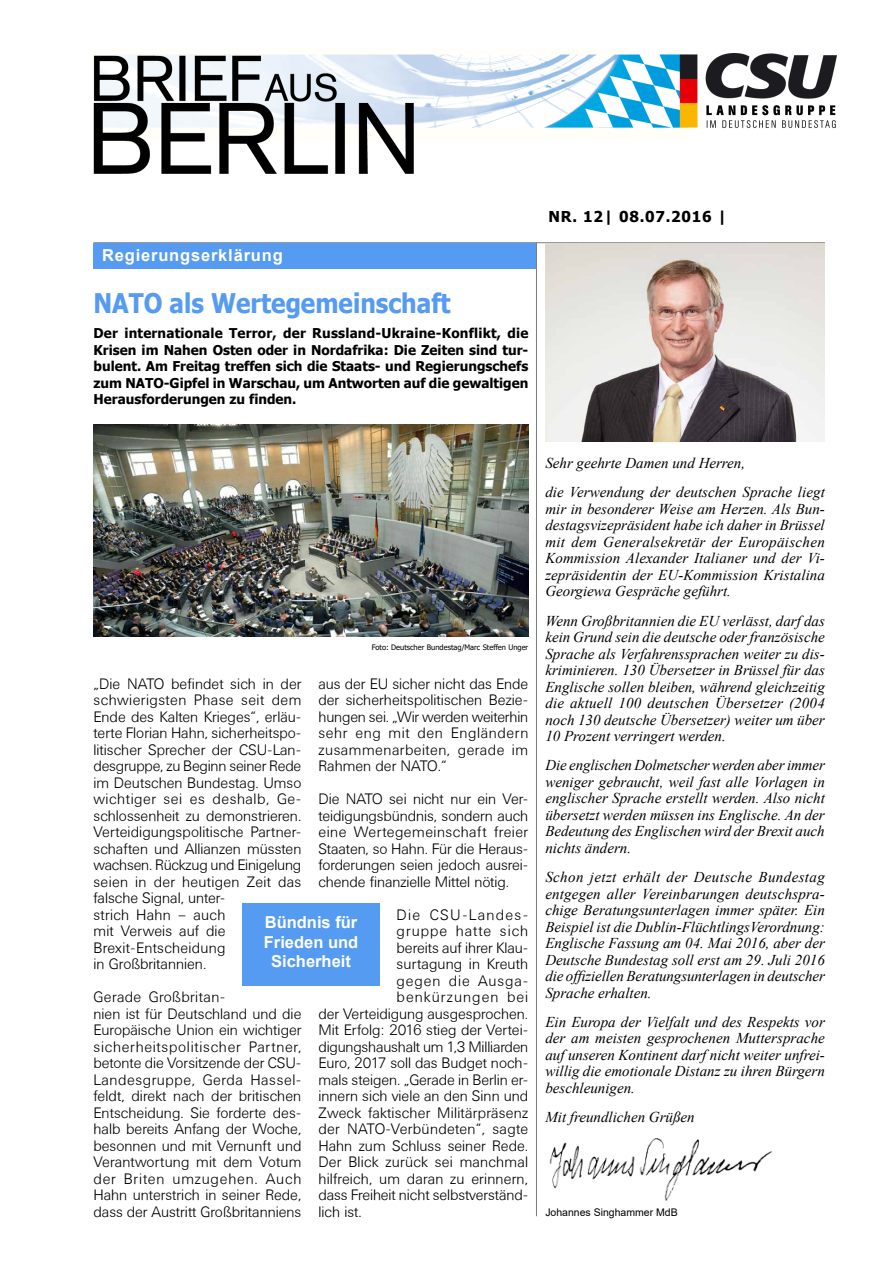
<style>
.page{position:relative;width:893px;height:1263px;background:#fff}
.page>*{position:absolute;margin:0;border:0;box-sizing:border-box;transform-origin:0 0}
._01_BaB_Überschrift{font:700 27px "Tahoma";color:#559bf2;scale:.9 1}
._14_BaB_Zitat_Text{font:700 16.5px/19.5px "Arial";color:#fff;text-align:center}
._01_BaB_Überschrift-2{font:700 16.5px "Arial";letter-spacing:.05em;color:#fff}
._04_BaB_Fließtext{font:300 15px/16.5px "Univers BSK";letter-spacing:-.005em;color:#000;text-align:justify}
._06_BaB_1__Seite{font:italic 15px/16.5px "Times New Roman";color:#000;text-align:justify}
._04_BaB_Fließtext-2{font:300 15px "Univers BSK";letter-spacing:.02em;color:#000}
._05_BaB_Datum{font:700 15px "Tahoma";letter-spacing:.05em;color:#000}
._04_BaB_Fließtext-3{font:300 15px "Univers BSK";letter-spacing:.06em;color:#000}
._04_BaB_Fließtext-4{font:300 15px "Univers BSK";letter-spacing:.065em;color:#000}
._04_BaB_Fließtext-5{font:300 15px "Univers BSK";letter-spacing:.085em;color:#000}
._04_BaB_Fließtext-6{font:300 15px "Univers BSK";letter-spacing:.055em;color:#000}
._03_BaB_Teaser{font:700 13.5px/16.5px "Tahoma";color:#000;text-align:justify}
._07_BaB_Name_MdB{font:10.5px "Arial";color:#000}
._13_BaB_Rechtevermer{font:7.5px "Tahoma";color:#000}
</style>
<div class="page">
<hr style="left:94px;top:242px;width:731px;height:1px;background:#7b7c7e">
<hr style="left:536px;top:242px;width:1px;height:974px;background:#7b7c7e">
<div style="left:94px;top:243px;width:442px;height:25px;background:#559bf2"></div>
<div style="left:242px;top:904px;width:138px;height:82px;background:#559bf2"></div>
<img style="left:94px;top:425px;width:434px;height:212px">
<img style="left:94px;top:53px;width:743px;height:120px">
<img style="left:549px;top:1138px;width:224px;height:63px">
<img style="left:545px;top:243px;width:280px;height:198px">
<p class="_01_BaB_Überschrift-2" style="left:102px;top:244px;width:182px">Regierungserklärung</p>
<p class="_01_BaB_Überschrift" style="left:94px;top:284px;width:398px">NATO als Wertegemeinschaft</p>
<p class="_03_BaB_Teaser" style="left:94px;top:326px;width:436px">Der internationale Terror, der Russland-Ukraine-Konflikt, die Krisen im Nahen Osten oder in Nordafrika: Die Zeiten sind tur&shy;bulent. Am Freitag treffen sich die Staats- und Regierungschefs zum NATO-Gipfel in Warschau, um Antworten auf die gewaltigen Herausforderungen zu finden.</p>
<p class="_05_BaB_Datum" style="left:549px;top:206px;width:180px">NR. 12| 08.07.2016 |</p>
<p class="_13_BaB_Rechtevermer" style="left:372px;top:642px;width:158px">Foto: Deutscher Bundestag/Marc Steffen Unger</p>
<p class="_04_BaB_Fließtext" style="left:94px;top:675px;width:209px;text-align:left">„Die NATO befindet sich in der schwierigsten Phase seit dem<br>Ende des Kalten Krieges“, erläu&shy;terte Florian Hahn, sicherheitspo&shy;litischer Sprecher der CSU-Lan&shy;desgruppe, zu Beginn seiner Rede im Deutschen Bundestag. Umso wichtiger sei es deshalb, Ge&shy;schlossenheit zu demonstrieren.<br>Verteidigungspolitische Partner&shy;schaften und Allianzen müssten wachsen. Rückzug und Einigelung seien in der heutigen Zeit das falsche Signal, unter-<br>strich Hahn – auch<br>mit Verweis auf die<br>Brexit-Entscheidung<br>in Großbritannien.</p>
<p class="_04_BaB_Fließtext" style="left:94px;top:989px;width:209px;text-align:left">Gerade Großbritan-<br>nien ist für Deutschland und die<br>Europäische Union ein wichtiger sicherheitspolitischer Partner, betonte die Vorsitzende der CSU-<br>Landesgruppe, Gerda Hassel&shy;feldt, direkt nach der britischen<br>Entscheidung. Sie forderte des&shy;halb bereits Anfang der Woche, besonnen und mit Vernunft und<br>Verantwortung mit dem Votum der Briten umzugehen. Auch<br>Hahn unterstrich in seiner Rede, dass der Austritt Großbritanniens</p>
<p class="_04_BaB_Fließtext" style="left:318px;top:675px;width:211px">aus der EU sicher nicht das Ende der sicherheitspolitischen Bezie&shy;hungen sei. „Wir werden weiterhin sehr eng mit den Engländern zusammenarbeiten, gerade im Rahmen der NATO.“</p>
<p class="_04_BaB_Fließtext" style="left:318px;top:791px;width:211px">Die NATO sei nicht nur ein Ver&shy;teidigungsbündnis, sondern auch eine Wertegemeinschaft freier Staaten, so Hahn. Für die Heraus&shy;forderungen seien jedoch ausrei&shy;chende finanzielle Mittel nötig.</p>
<p class="_04_BaB_Fließtext-5" style="left:397px;top:906px;width:133px">Die CSU-Landes-</p>
<p class="_04_BaB_Fließtext-3" style="left:397px;top:923px;width:133px">gruppe hatte sich</p>
<p class="_04_BaB_Fließtext" style="left:397px;top:939px;width:133px">bereits auf ihrer Klau-</p>
<p class="_04_BaB_Fließtext" style="left:397px;top:956px;width:133px">surtagung in Kreuth</p>
<p class="_04_BaB_Fließtext-6" style="left:397px;top:972px;width:133px">gegen die Ausga-</p>
<p class="_04_BaB_Fließtext-4" style="left:397px;top:989px;width:133px">benkürzungen bei</p>
<p class="_04_BaB_Fließtext" style="left:318px;top:1005px;width:211px">der Verteidigung ausgesprochen.</p>
<p class="_04_BaB_Fließtext" style="left:318px;top:1022px;width:211px">Mit Erfolg: 2016 stieg der Vertei-</p>
<p class="_04_BaB_Fließtext" style="left:318px;top:1038px;width:211px">digungshaushalt um 1,3 Milliarden</p>
<p class="_04_BaB_Fließtext" style="left:318px;top:1055px;width:211px">Euro, 2017 soll das Budget noch-</p>
<p class="_04_BaB_Fließtext" style="left:318px;top:1071px;width:211px">mals steigen. „Gerade in Berlin er-</p>
<p class="_04_BaB_Fließtext" style="left:318px;top:1088px;width:211px">innern sich viele an den Sinn und</p>
<p class="_04_BaB_Fließtext" style="left:318px;top:1104px;width:211px">Zweck faktischer Militärpräsenz</p>
<p class="_04_BaB_Fließtext-2" style="left:318px;top:1121px;width:211px">der NATO-Verbündeten“, sagte</p>
<p class="_04_BaB_Fließtext" style="left:318px;top:1137px;width:211px">Hahn zum Schluss seiner Rede.</p>
<p class="_04_BaB_Fließtext" style="left:318px;top:1154px;width:211px">Der Blick zurück sei manchmal</p>
<p class="_04_BaB_Fließtext" style="left:318px;top:1170px;width:211px">hilfreich, um daran zu erinnern,</p>
<p class="_04_BaB_Fließtext" style="left:318px;top:1187px;width:211px">dass Freiheit nicht selbstverständ-</p>
<p class="_04_BaB_Fließtext" style="left:318px;top:1203px;width:45px">lich ist.</p>
<p class="_14_BaB_Zitat_Text" style="left:264px;top:913px;width:96px">Bündnis für<br>Frieden und<br>Sicherheit</p>
<p class="_06_BaB_1__Seite" style="left:545px;top:454px;width:201px">Sehr geehrte Damen und Herren,</p>
<p class="_06_BaB_1__Seite" style="left:545px;top:484px;width:281px">die Verwendung der deutschen Sprache liegt mir in besonderer Weise am Herzen. Als Bun&shy;destagsvizepräsident habe ich daher in Brüssel mit dem Generalsekretär der Europäischen Kommission Alexander Italianer und der Vi&shy;zepräsidentin der EU-Kommission Kristalina Georgiewa Gespräche geführt.</p>
<p class="_06_BaB_1__Seite" style="left:545px;top:612px;width:281px">Wenn Großbritannien die EU verlässt, darf das kein Grund sein die deutsche oder französische Sprache als Verfahrenssprachen weiter zu dis&shy;kriminieren. 130 Übersetzer in Brüssel für das Englische sollen bleiben, während gleichzeitig die aktuell 100 deutschen Übersetzer (2004 noch 130 deutsche Übersetzer) weiter um über 10 Prozent verringert werden.</p>
<p class="_06_BaB_1__Seite" style="left:545px;top:757px;width:281px">Die englischen Dolmetscher werden aber immer weniger gebraucht, weil fast alle Vorlagen in englischer Sprache erstellt werden. Also nicht übersetzt werden müssen ins Englische. An der Bedeutung des Englischen wird der Brexit auch nichts ändern.</p>
<p class="_06_BaB_1__Seite" style="left:545px;top:868px;width:281px">Schon jetzt erhält der Deutsche Bundestag entgegen aller Vereinbarungen deutschspra&shy;chige Beratungsunterlagen immer später. Ein Beispiel ist die Dublin-FlüchtlingsVerordnung:<br>Englische Fassung am 04. Mai 2016, aber der Deutsche Bundestag soll erst am 29. Juli 2016 die offiziellen Beratungsunterlagen in deutscher Sprache erhalten.</p>
<p class="_06_BaB_1__Seite" style="left:545px;top:1013px;width:281px">Ein Europa der Vielfalt und des Respekts vor der am meisten gesprochenen Muttersprache auf unseren Kontinent darf nicht weiter unfrei&shy;willig die emotionale Distanz zu ihren Bürgern beschleunigen.</p>
<p class="_06_BaB_1__Seite" style="left:545px;top:1108px;width:151px">Mit freundlichen Grüßen</p>
<p class="_07_BaB_Name_MdB" style="left:545px;top:1205px;width:134px">Johannes Singhammer MdB</p>
</div>
